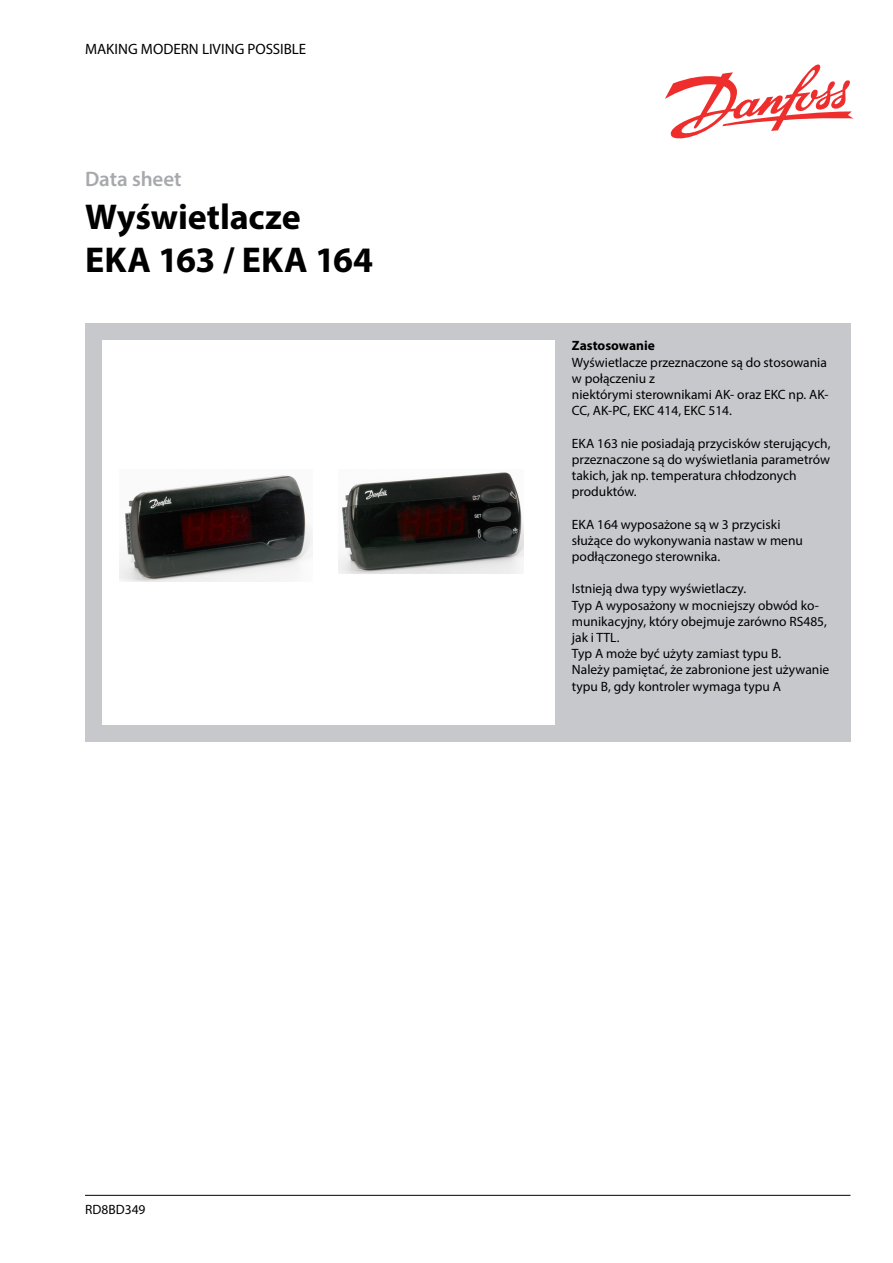
<style>
.page{position:relative;width:893px;height:1263px;background:#fff}
.page>*{position:absolute;margin:0;border:0;box-sizing:border-box;transform-origin:0 0}
.t1{font:700 36px/43.2px "Myriad Pro";color:#000}
.t2{font:600 21px "Myriad Pro";letter-spacing:-.005em;color:#a7a9ac}
.t3{font:15px "Myriad Pro";color:#000}
.t4{font:13.5px/16.2px "Myriad Pro";color:#000}
.t5{font:700 13.5px "Myriad Pro";color:#000}
</style>
<div class="page">
<div style="left:85px;top:323px;width:765px;height:419px;background:#c6c8cc"></div>
<div style="left:102px;top:340px;width:453px;height:385px;background:#fff"></div>
<img style="left:119px;top:475px;width:193px;height:107px">
<img style="left:338px;top:472px;width:185px;height:102px">
<hr style="left:85px;top:1195px;width:765px;height:1px;background:#000">
<svg style="left:665px;top:64px;width:188px;height:75px"></svg>
<p class="t3" style="left:85px;top:39px;width:223px">MAKING MODERN LIVING POSSIBLE</p>
<h2 class="t2" style="left:85px;top:165px;width:98px">Data sheet</h2>
<h1 class="t1" style="left:85px;top:194px;width:290px">Wyświetlacze<br>EKA 163 / EKA 164</h1>
<p class="t5" style="left:572px;top:337px;width:85px">Zastosowanie</p>
<p class="t4" style="left:572px;top:354px;width:258px">Wyświetlacze przeznaczone są do stosowania w połączeniu z<br>niektórymi sterownikami AK- oraz EKC np. AK-<br>CC, AK-PC, EKC 414, EKC 514.</p>
<p class="t4" style="left:572px;top:435px;width:260px">EKA 163 nie posiadają przycisków sterujących, przeznaczone są do wyświetlania parametrów takich, jak np. temperatura chłodzonych produktów.</p>
<p class="t4" style="left:572px;top:516px;width:233px">EKA 164 wyposażone są w 3 przyciski służące do wykonywania nastaw w menu podłączonego sterownika.</p>
<p class="t4" style="left:572px;top:580px;width:259px">Istnieją dwa typy wyświetlaczy.<br>Typ A wyposażony w mocniejszy obwód ko&shy;munikacyjny, który obejmuje zarówno RS485, jak i TTL.<br>Typ A może być użyty zamiast typu B.<br>Należy pamiętać, że zabronione jest używanie typu B, gdy kontroler wymaga typu A</p>
<p class="t4" style="left:85px;top:1201px;width:62px">RD8BD349</p>
</div>
